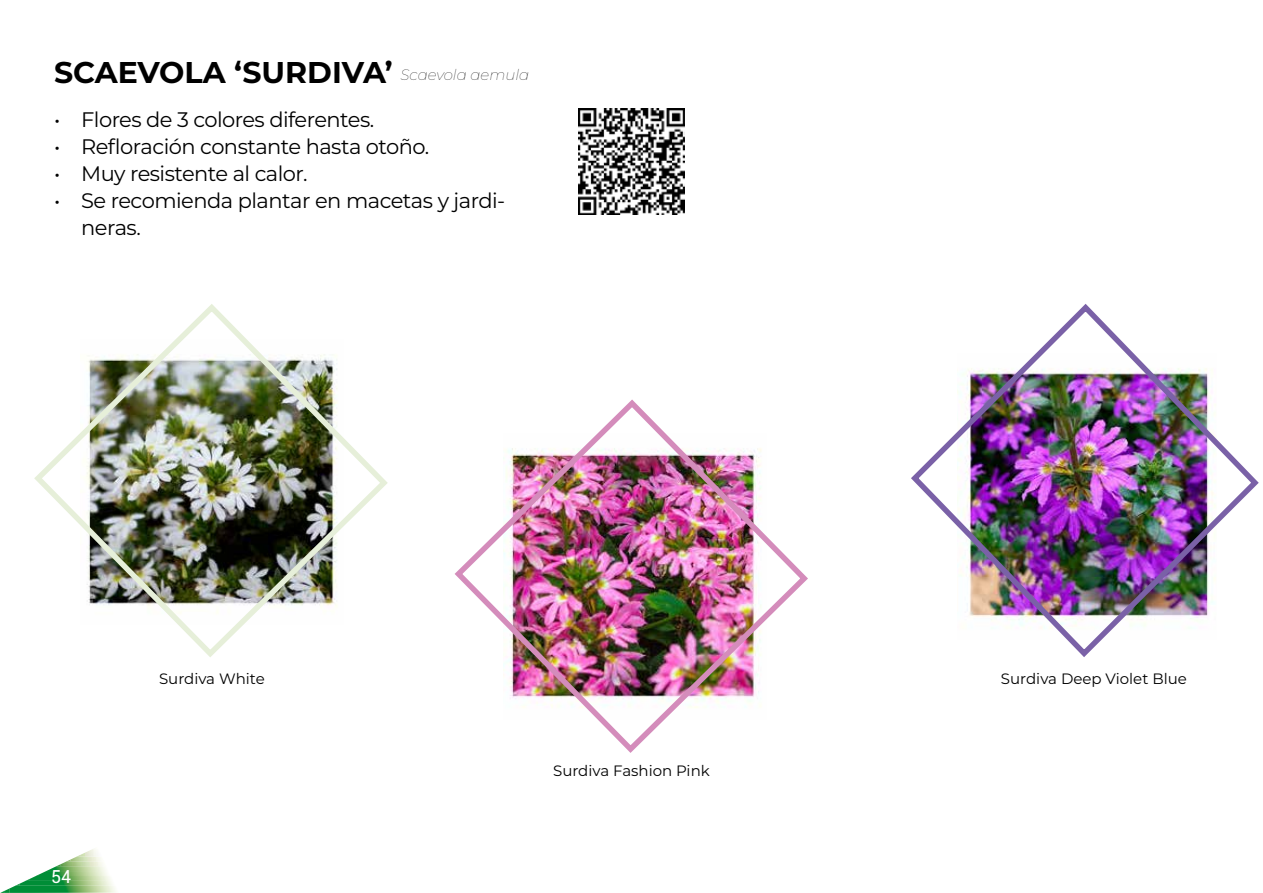
<style>
.page{position:relative;width:1263px;height:893px;background:#fff}
.page>*{position:absolute;margin:0;border:0;box-sizing:border-box;transform-origin:0 0}
.t1{font:700 30px "Montserrat";color:#000}
.t2{font:21px/27px "Montserrat";letter-spacing:-.025em;color:#000}
.t3{font:18px "Roboto";color:#fff}
.t4{font:15px "Montserrat";color:#000}
.s1{font-weight:100;font-style:italic;font-size:15px}
</style>
<div class="page">
<img style="left:20px;top:886px;width:96px;height:7px">
<img style="left:19px;top:881px;width:94px;height:5px">
<img style="left:29px;top:876px;width:82px;height:5px">
<img style="left:39px;top:871px;width:69px;height:5px">
<img style="left:61px;top:866px;width:45px;height:5px">
<img style="left:61px;top:861px;width:42px;height:5px">
<img style="left:71px;top:856px;width:30px;height:5px">
<img style="left:85px;top:849px;width:13px;height:7px">
<svg style="left:78px;top:853px;width:7px;height:3px"></svg>
<svg style="left:46px;top:864px;width:15px;height:7px"></svg>
<svg style="left:0;top:884px;width:20px;height:9px"></svg>
<img style="left:578px;top:108px;width:107px;height:106px">
<img style="left:34px;top:304px;width:354px;height:353px">
<img style="left:454px;top:399px;width:354px;height:354px">
<img style="left:911px;top:304px;width:348px;height:353px">
<h1 class="t1" style="left:54px;top:51px;width:477px">SCAEVOLA ‘SURDIVA’ <span class="s1">Scaevola aemula</span></h1>
<p class="t2" style="left:54px;top:105px;width:322px">• Flores de 3 colores diferentes.</p>
<p class="t2" style="left:54px;top:132px;width:377px">• Refloración constante hasta otoño.</p>
<p class="t2" style="left:54px;top:159px;width:255px">• Muy resistente al calor.</p>
<p class="t2" style="left:81px;top:186px;width:426px;text-indent:-27px">• Se recomienda plantar en macetas y jardi&shy;neras.</p>
<p class="t3" style="left:51px;top:864px;width:22px">54</p>
<p class="t4" style="left:159px;top:668px;width:107px">Surdiva White</p>
<p class="t4" style="left:553px;top:760px;width:158px">Surdiva Fashion Pink</p>
<p class="t4" style="left:1001px;top:668px;width:187px">Surdiva Deep Violet Blue</p>
</div>
